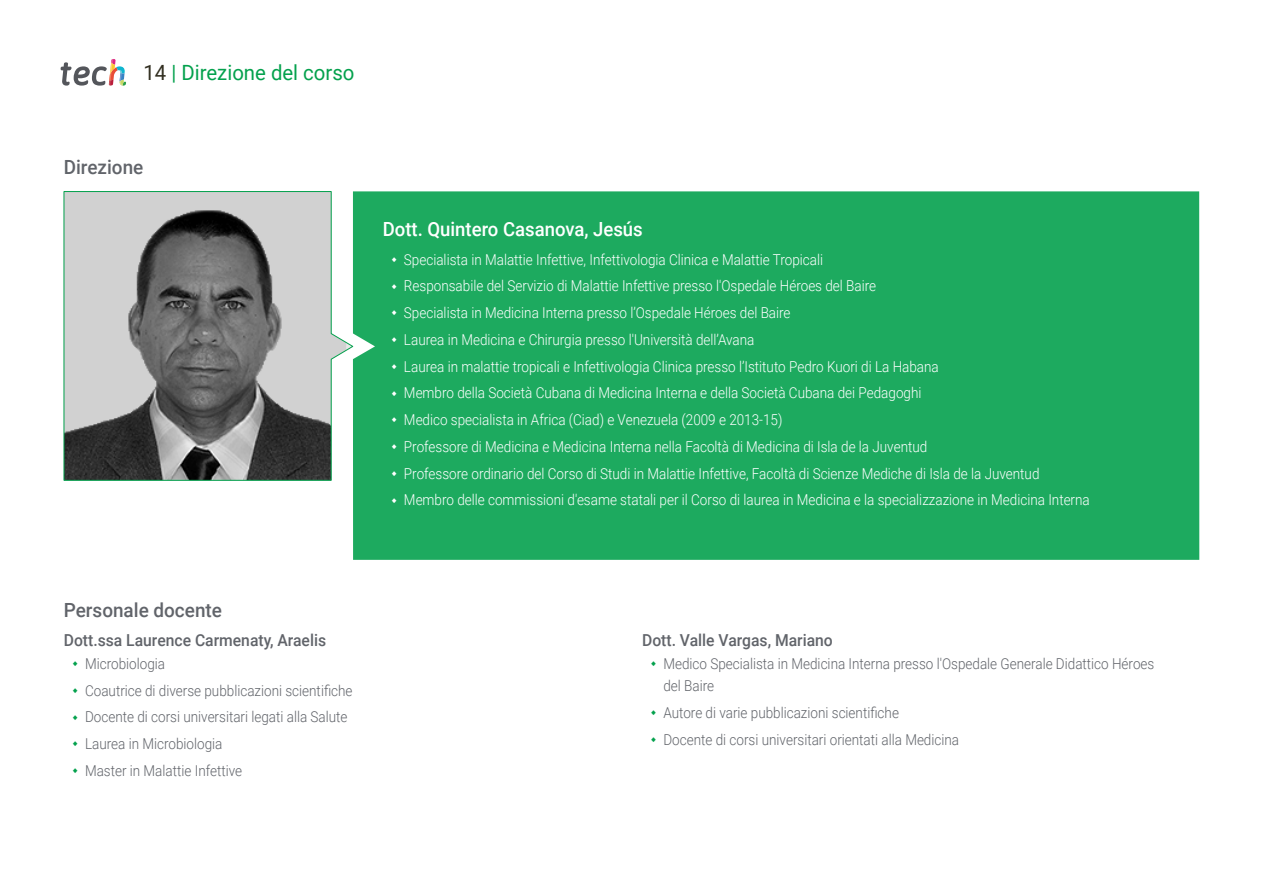
<style>
.page{position:relative;width:1263px;height:893px;background:#fff}
.page>*{position:absolute;margin:0;border:0;box-sizing:border-box;transform-origin:0 0}
.t1{font:21px "Roboto";color:#04a14d}
.t2{font:500 19.5px "Roboto";color:#fff;scale:.95 1}
.t3{font:500 19.5px "Roboto";color:#61646a}
.t4{font:500 16.5px "Roboto";color:#61646a;scale:.95 1}
.t5{font:300 15px/26.7px "Roboto";color:#fff;scale:.9 1}
.t6{font:300 15px/26.7px "Roboto";color:#61646a;scale:.9 1}
.s1{color:#312e20}
</style>
<div class="page">
<div style="left:353px;top:191px;width:846px;height:369px;background:#1daa5f"></div>
<svg style="left:64px;top:191px;width:289px;height:290px;background:#959695"></svg>
<svg style="left:61px;top:59px;width:65px;height:27px"></svg>
<svg style="left:392px;top:257px;width:5px;height:5px"></svg>
<svg style="left:392px;top:284px;width:5px;height:5px"></svg>
<svg style="left:392px;top:310px;width:5px;height:5px"></svg>
<svg style="left:392px;top:337px;width:5px;height:5px"></svg>
<svg style="left:392px;top:364px;width:5px;height:5px"></svg>
<svg style="left:392px;top:391px;width:5px;height:5px"></svg>
<svg style="left:392px;top:417px;width:5px;height:5px"></svg>
<svg style="left:392px;top:444px;width:5px;height:5px"></svg>
<svg style="left:392px;top:471px;width:5px;height:5px"></svg>
<svg style="left:392px;top:498px;width:5px;height:5px"></svg>
<h1 class="t1" style="left:144px;top:57px;width:213px"><span class="s1">14</span> | Direzione del corso</h1>
<h2 class="t3" style="left:64px;top:154px;width:81px">Direzione</h2>
<h2 class="t2" style="left:383px;top:215px;width:275px">Dott. Quintero Casanova, Jesús</h2>
<p class="t5" style="left:404px;top:245px;width:763px">Specialista in Malattie Infettive, Infettivologia Clinica e Malattie Tropicali<br>Responsabile del Servizio di Malattie Infettive presso l'Ospedale Héroes del Baire<br>Specialista in Medicina Interna presso l’Ospedale Héroes del Baire<br>Laurea in Medicina e Chirurgia presso l'Università dell’Avana<br>Laurea in malattie tropicali e Infettivologia Clinica presso l’Istituto Pedro Kuori di La Habana<br>Membro della Società Cubana di Medicina Interna e della Società Cubana dei Pedagoghi<br>Medico specialista in Africa (Ciad) e Venezuela (2009 e 2013-15)<br>Professore di Medicina e Medicina Interna nella Facoltà di Medicina di Isla de la Juventud<br>Professore ordinario del Corso di Studi in Malattie Infettive, Facoltà di Scienze Mediche di Isla de la Juventud Membro delle commissioni d'esame statali per il Corso di laurea in Medicina e la specializzazione in Medicina Interna</p>
<h2 class="t3" style="left:64px;top:596px;width:160px">Personale docente</h2>
<p class="t4" style="left:64px;top:629px;width:278px">Dott.ssa Laurence Carmenaty, Araelis</p>
<p class="t6" style="left:85px;top:649px;width:299px">Microbiologia<br>Coautrice di diverse pubblicazioni scientifiche Docente di corsi universitari legati alla Salute Laurea in Microbiologia<br>Master in Malattie Infettive</p>
<p class="t4" style="left:642px;top:629px;width:202px">Dott. Valle Vargas, Mariano</p>
<p class="t6" style="left:663px;top:652px;width:547px;line-height:22.5px">Medico Specialista in Medicina Interna presso l'Ospedale Generale Didattico Héroes del Baire</p>
<p class="t6" style="left:663px;top:699px;width:330px">Autore di varie pubblicazioni scientifiche<br>Docente di corsi universitari orientati alla Medicina</p>
</div>
